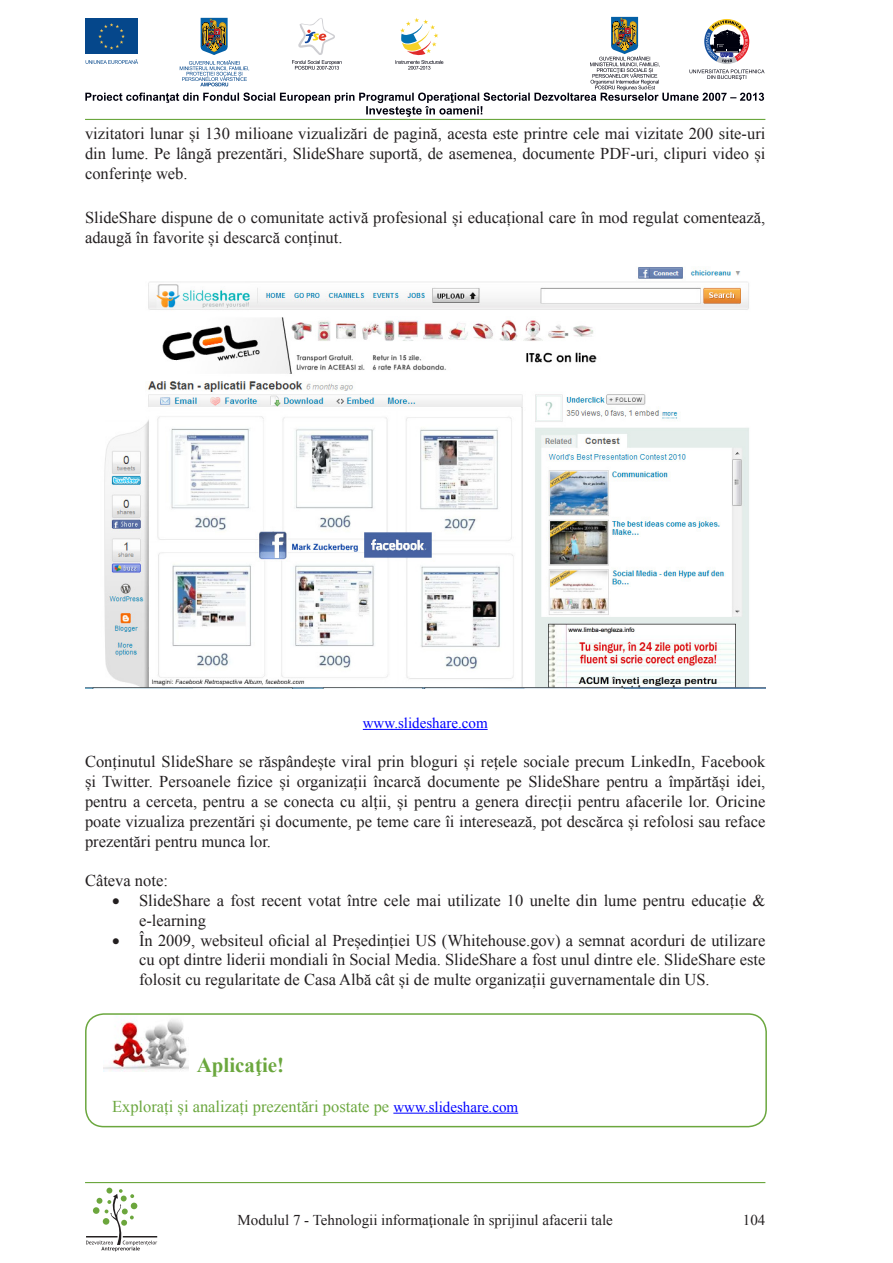
<style>
.page{position:relative;width:893px;height:1263px;background:#fff}
.page>*{position:absolute;margin:0;border:0;box-sizing:border-box;transform-origin:0 0}
.t1{font:700 21px "Times New Roman";color:#6ba73e}
.t2{font:16.5px/19.8px "Times New Roman";color:#231f20;text-align:justify}
.t3{font:16.5px "Times New Roman";color:#6ba73e}
.t4{font:15px "Times New Roman";color:#231f20}
.t5{font:15px "Times New Roman";color:#00f}
.s1{font-size:15px;color:#00f}
</style>
<div class="page">
<svg style="left:85px;top:17px;width:679px;height:100px"></svg>
<svg style="left:86px;top:1189px;width:71px;height:62px"></svg>
<hr style="left:85px;top:1182px;width:680px;height:1px;background:#6ba73e">
<hr style="left:85px;top:119px;width:680px;height:1px;background:#6ba73e">
<hr style="left:363px;top:729px;width:125px;height:1px;background:#00f">
<img style="left:85px;top:267px;width:680px;height:421px">
<hr style="left:393px;top:1113px;width:125px;height:1px;background:#00f">
<img style="left:103px;top:1016px;width:86px;height:56px">
<div style="left:85px;top:1013px;width:682px;height:114px;border:2px solid #6ba73e;border-radius:18px"></div>
<p class="t2" style="left:85px;top:123px;width:682px">vizitatori lunar și 130 milioane vizualizări de pagină, acesta este printre cele mai vizitate 200 site-uri din lume. Pe lângă prezentări, SlideShare suportă, de asemenea, documente PDF-uri, clipuri video și conferințe web.</p>
<p class="t2" style="left:85px;top:207px;width:682px">SlideShare dispune de o comunitate activă profesional și educațional care în mod regulat comentează, adaugă în favorite și descarcă conținut.</p>
<p class="t5" style="left:363px;top:713px;width:126px">www.slideshare.com</p>
<p class="t2" style="left:85px;top:752px;width:682px">Conținutul SlideShare se răspândește viral prin bloguri și rețele sociale precum LinkedIn, Facebook și Twitter. Persoanele fizice și organizații încarcă documente pe SlideShare pentru a împărtăși idei, pentru a cerceta, pentru a se conecta cu alții, și pentru a genera direcții pentru afacerile lor. Oricine poate vizualiza prezentări și documente, pe teme care îi interesează, pot descărca și refolosi sau reface prezentări pentru munca lor.</p>
<p class="t2" style="left:85px;top:870px;width:84px">Câteva note:</p>
<p class="t2" style="left:139px;top:890px;width:628px;text-indent:-27px">• SlideShare a fost recent votat între cele mai utilizate 10 unelte din lume pentru educație &amp; e-learning</p>
<p class="t2" style="left:139px;top:930px;width:628px;text-indent:-27px">• În 2009, websiteul oficial al Președinției US (Whitehouse.gov) a semnat acorduri de utilizare cu opt dintre liderii mondiali în Social Media. SlideShare a fost unul dintre ele. SlideShare este folosit cu regularitate de Casa Albă cât și de multe organizații guvernamentale din US.</p>
<p class="t1" style="left:197px;top:1050px;width:89px">Aplicaţie!</p>
<p class="t3" style="left:112px;top:1095px;width:408px">Explorați și analizați prezentări postate pe <span class="s1">www.slideshare.com</span></p>
<p class="t4" style="left:238px;top:1209px;width:377px">Modulul 7 - Tehnologii informaţionale în sprijinul afacerii tale</p>
<p class="t4" style="left:743px;top:1209px;width:24px">104</p>
</div>
